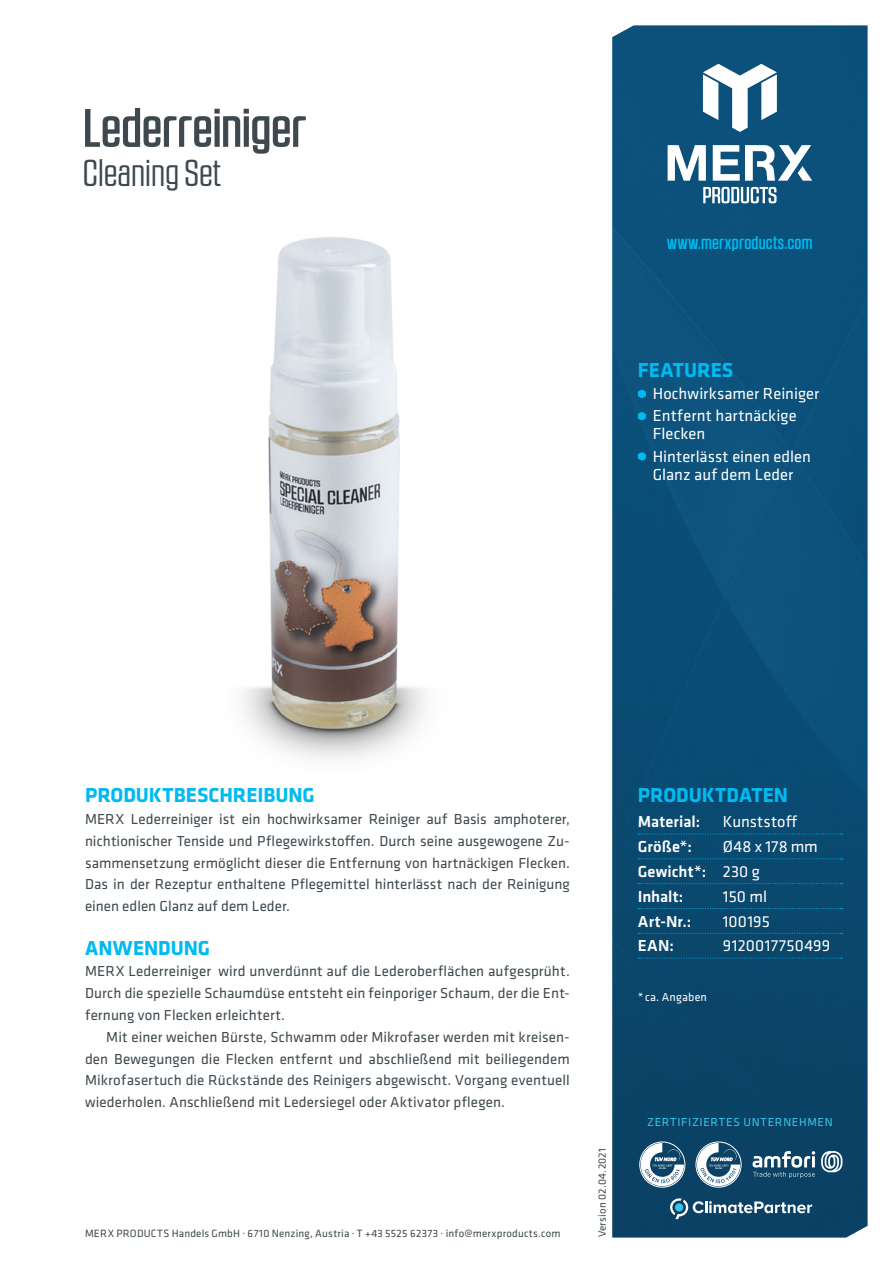
<style>
.page{position:relative;width:893px;height:1263px;background:#fff}
.page>*{position:absolute;margin:0;border:0;box-sizing:border-box;transform-origin:0 0}
.t1{font:500 54px "RB No 2.1 a";letter-spacing:-.01em;color:#3e494f}
.t2{font:37.5px "RB No 2.1 a";color:#3e494f}
.t3{font:700 21px "Klavika";color:#00baf1}
.t4{font:500 18px "RB No 2.1 a";letter-spacing:.015em;color:#00baf1}
.t5{font:16.5px/18px "Klavika";letter-spacing:.005em;color:#fff}
.t6{font:500 16.5px "Klavika";letter-spacing:.005em;color:#fff}
.t7{font:15px/21.8px "Klavika";letter-spacing:.005em;color:#3e494f;text-align:justify}
.t8{font:12px "Klavika";letter-spacing:.055em;color:#39c4ea}
.t9{font:12px "Klavika";letter-spacing:.015em;color:#fff}
.t10{font:10.95px "Klavika";letter-spacing:.02em;color:#3e494f}
.s1{font-weight:400}
</style>
<div class="page">
<img style="left:612px;top:26px;width:255px;height:1211px">
<svg style="left:641px;top:1143px;width:43px;height:43px"></svg>
<div style="left:639px;top:1142px;width:46px;height:45px;border:1px solid #fff;border-radius:50%"></div>
<svg style="left:697px;top:1143px;width:43px;height:43px"></svg>
<svg style="left:821px;top:1151px;width:21px;height:21px"></svg>
<svg style="left:752px;top:1151px;width:63px;height:27px"></svg>
<svg style="left:669px;top:1197px;width:143px;height:22px"></svg>
<img style="left:243px;top:237px;width:182px;height:522px">
<svg style="left:638px;top:389px;width:8px;height:9px"></svg>
<svg style="left:638px;top:412px;width:8px;height:8px"></svg>
<svg style="left:638px;top:452px;width:8px;height:9px"></svg>
<svg style="left:638px;top:834px;width:205px;height:1px"></svg>
<svg style="left:638px;top:858px;width:205px;height:1px"></svg>
<svg style="left:638px;top:883px;width:205px;height:1px"></svg>
<svg style="left:638px;top:908px;width:205px;height:1px"></svg>
<svg style="left:638px;top:933px;width:205px;height:1px"></svg>
<svg style="left:638px;top:958px;width:205px;height:1px"></svg>
<svg style="left:703px;top:64px;width:74px;height:68px"></svg>
<svg style="left:703px;top:187px;width:73px;height:16px"></svg>
<svg style="left:668px;top:145px;width:38px;height:36px"></svg>
<svg style="left:713px;top:145px;width:99px;height:36px"></svg>
<p class="t1" style="left:83px;top:97px;width:224px">Lederreiniger</p>
<p class="t2" style="left:83px;top:152px;width:139px">Cleaning Set</p>
<p class="t4" style="left:667px;top:232px;width:147px">www.merxproducts.com</p>
<p class="t3" style="left:638px;top:355px;width:97px">FEATURES</p>
<p class="t5" style="left:653px;top:384px;width:168px">Hochwirksamer Reiniger</p>
<p class="t5" style="left:653px;top:406px;width:145px">Entfernt hartnäckige<br>Flecken</p>
<p class="t5" style="left:653px;top:446px;width:160px">Hinterlässt einen edlen<br>Glanz auf dem Leder</p>
<p class="t3" style="left:85px;top:780px;width:231px">PRODUKTBESCHREIBUNG</p>
<p class="t7" style="left:85px;top:808px;width:486px">MERX Lederreiniger ist ein hochwirksamer Reiniger auf Basis amphoterer, nichtionischer Tenside und Pflegewirkstoffen. Durch seine ausgewogene Zu&shy;sammensetzung ermöglicht dieser die Entfernung von hartnäckigen Flecken.<br>Das in der Rezeptur enthaltene Pflegemittel hinterlässt nach der Reinigung einen edlen Glanz auf dem Leder.</p>
<p class="t3" style="left:85px;top:932px;width:127px">ANWENDUNG</p>
<p class="t7" style="left:85px;top:960px;width:486px">MERX Lederreiniger wird unverdünnt auf die Lederoberflächen aufgesprüht.<br>Durch die spezielle Schaumdüse entsteht ein feinporiger Schaum, der die Ent&shy;fernung von Flecken erleichtert.</p>
<p class="t7" style="left:85px;top:1025px;width:486px;text-indent:21px">Mit einer weichen Bürste, Schwamm oder Mikrofaser werden mit kreisen&shy;den Bewegungen die Flecken entfernt und abschließend mit beiliegendem Mikrofasertuch die Rückstände des Reinigers abgewischt. Vorgang eventuell wiederholen. Anschließend mit Ledersiegel oder Aktivator pflegen.</p>
<p class="t10" style="left:85px;top:1227px;width:477px">MERX PRODUCTS Handels GmbH · 6710 Nenzing, Austria · T +43 5525 62373 · info@merxproducts.com</p>
<p class="t10" style="left:595px;top:1237px;width:91px;rotate:-90deg">Version 02.04.2021</p>
<p class="t3" style="left:638px;top:780px;width:152px">PRODUKTDATEN</p>
<p class="t6" style="left:638px;top:811px;width:64px">Material:</p>
<p class="t5" style="left:723px;top:812px;width:76px">Kunststoff</p>
<p class="t6" style="left:638px;top:835px;width:56px">Größe*:</p>
<p class="t5" style="left:723px;top:837px;width:96px">Ø48 x 178 mm</p>
<p class="t6" style="left:638px;top:860px;width:124px">Gewicht*: <span class="s1">230 g</span></p>
<p class="t6" style="left:638px;top:885px;width:47px">Inhalt:</p>
<p class="t5" style="left:723px;top:887px;width:46px">150 ml</p>
<p class="t6" style="left:638px;top:910px;width:55px">Art-Nr.:</p>
<p class="t5" style="left:723px;top:911px;width:49px">100195</p>
<p class="t6" style="left:638px;top:935px;width:38px">EAN:</p>
<p class="t5" style="left:723px;top:936px;width:109px">9120017750499</p>
<p class="t9" style="left:638px;top:989px;width:71px">* ca. Angaben</p>
<p class="t8" style="left:647px;top:1114px;width:187px">ZERTIFIZIERTES UNTERNEHMEN</p>
</div>
